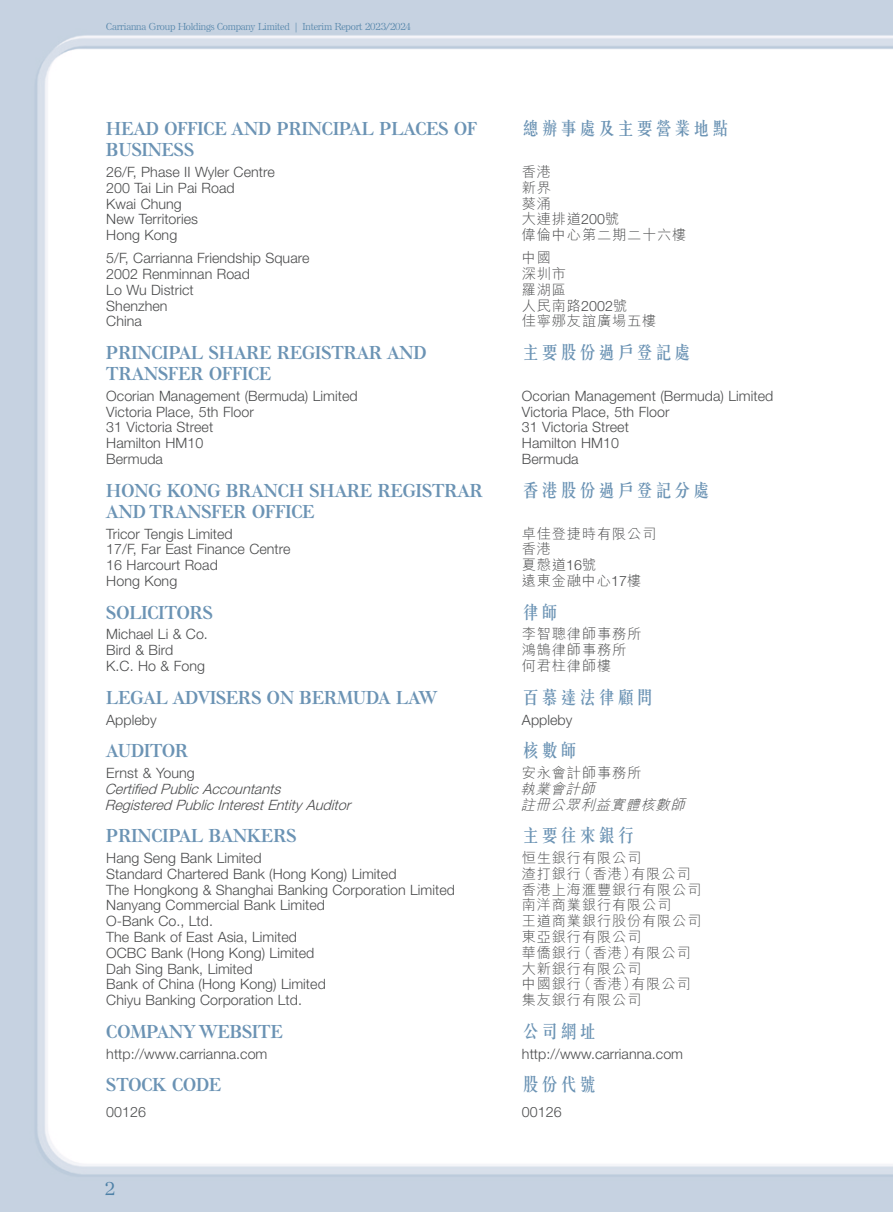
<style>
.page{position:relative;width:893px;height:1212px;background:#fff}
.page>*{position:absolute;margin:0;border:0;box-sizing:border-box;transform-origin:0 0}
.Heading_2{font:700 18px/21px "Else NPL Std";letter-spacing:.005em;color:#6b93b4}
.C_Heading_2{font:500 18px "C Song 3 HK";letter-spacing:.055em;color:#6b93b4}
.t1{font:500 18px "Else NPL Std";color:#4e81a7}
.Body_Text{font:300 14.25px "Helvetica Neue LT Std";letter-spacing:.005em;color:#4b4c4d}
.Body_Text-2{font:300 14.25px "M Hei HK";letter-spacing:.055em;color:#4b4c4d}
.Body_Text-3{font:italic 300 14.25px "Helvetica Neue LT Std";color:#4b4c4d}
.Body_Text-4{font:italic 300 14.25px "M Hei HK";color:#4b4c4d}
.C_Body_Text{font:300 14.25px "Helvetica Neue LT Std";letter-spacing:.005em;color:#4b4c4d}
.t2{font:300 9.75px "Else NPL Std";letter-spacing:-.02em;color:#4e81a7}
.s1{font-family:"Helvetica Neue LT Std"}
.s2{font-family:"Adobe Song Std"}
</style>
<div class="page">
<img style="left:0;top:0;width:893px;height:1212px">
<p class="t2" style="left:106px;top:21px;width:306px">Carrianna Group Holdings Company Limited | Interim Report 2023/2024</p>
<p class="Heading_2" style="left:106px;top:118px;width:372px">HEAD OFFICE AND PRINCIPAL PLACES OF<br>BUSINESS</p>
<p class="Body_Text" style="left:106px;top:163px;width:170px">26/F, Phase II Wyler Centre</p>
<p class="Body_Text" style="left:106px;top:179px;width:130px">200 Tai Lin Pai Road</p>
<p class="Body_Text" style="left:106px;top:195px;width:77px">Kwai Chung</p>
<p class="Body_Text" style="left:106px;top:210px;width:93px">New Territories</p>
<p class="Body_Text" style="left:106px;top:226px;width:72px">Hong Kong</p>
<p class="Body_Text" style="left:106px;top:249px;width:205px">5/F, Carrianna Friendship Square</p>
<p class="Body_Text" style="left:106px;top:265px;width:145px">2002 Renminnan Road</p>
<p class="Body_Text" style="left:106px;top:281px;width:89px">Lo Wu District</p>
<p class="Body_Text" style="left:106px;top:297px;width:63px">Shenzhen</p>
<p class="Body_Text" style="left:106px;top:312px;width:37px">China</p>
<p class="Heading_2" style="left:106px;top:342px;width:322px">PRINCIPAL SHARE REGISTRAR AND<br>TRANSFER OFFICE</p>
<p class="Body_Text" style="left:106px;top:387px;width:253px">Ocorian Management (Bermuda) Limited</p>
<p class="Body_Text" style="left:106px;top:403px;width:149px">Victoria Place, 5th Floor</p>
<p class="Body_Text" style="left:106px;top:419px;width:108px">31 Victoria Street</p>
<p class="Body_Text" style="left:106px;top:434px;width:98px">Hamilton HM10</p>
<p class="Body_Text" style="left:106px;top:450px;width:58px">Bermuda</p>
<p class="Heading_2" style="left:106px;top:480px;width:378px">HONG KONG BRANCH SHARE REGISTRAR<br>AND TRANSFER OFFICE</p>
<p class="Body_Text" style="left:106px;top:525px;width:128px">Tricor Tengis Limited</p>
<p class="Body_Text" style="left:106px;top:540px;width:186px">17/F, Far East Finance Centre</p>
<p class="Body_Text" style="left:106px;top:556px;width:113px">16 Harcourt Road</p>
<p class="Body_Text" style="left:106px;top:572px;width:72px">Hong Kong</p>
<p class="Heading_2" style="left:106px;top:601px;width:108px">SOLICITORS</p>
<p class="Body_Text" style="left:106px;top:626px;width:103px">Michael Li &amp; Co.</p>
<p class="Body_Text" style="left:106px;top:641px;width:68px">Bird &amp; Bird</p>
<p class="Body_Text" style="left:106px;top:657px;width:100px">K.C. Ho &amp; Fong</p>
<p class="Heading_2" style="left:106px;top:687px;width:332px">LEGAL ADVISERS ON BERMUDA LAW</p>
<p class="Body_Text" style="left:106px;top:711px;width:52px">Appleby</p>
<p class="Heading_2" style="left:106px;top:740px;width:84px">AUDITOR</p>
<p class="Body_Text" style="left:106px;top:764px;width:90px">Ernst &amp; Young</p>
<p class="Body_Text-3" style="left:105px;top:780px;width:181px">CertifiedPublicAccountants</p>
<p class="Body_Text-3" style="left:105px;top:796px;width:251px">RegisteredPublicInterestEntity Auditor</p>
<p class="Heading_2" style="left:106px;top:825px;width:192px">PRINCIPAL BANKERS</p>
<p class="Body_Text" style="left:106px;top:849px;width:157px">Hang Seng Bank Limited</p>
<p class="Body_Text" style="left:106px;top:865px;width:292px">Standard Chartered Bank (Hong Kong) Limited</p>
<p class="Body_Text" style="left:106px;top:881px;width:350px">The Hongkong &amp; Shanghai Banking Corporation Limited</p>
<p class="Body_Text" style="left:106px;top:897px;width:220px">Nanyang Commercial Bank Limited</p>
<p class="Body_Text" style="left:106px;top:912px;width:108px">O-Bank Co., Ltd.</p>
<p class="Body_Text" style="left:106px;top:928px;width:192px">The Bank of East Asia, Limited</p>
<p class="Body_Text" style="left:106px;top:944px;width:210px">OCBC Bank (Hong Kong) Limited</p>
<p class="Body_Text" style="left:106px;top:960px;width:148px">Dah Sing Bank, Limited</p>
<p class="Body_Text" style="left:106px;top:975px;width:221px">Bank of China (Hong Kong) Limited</p>
<p class="Body_Text" style="left:106px;top:991px;width:197px">Chiyu Banking Corporation Ltd.</p>
<p class="Heading_2" style="left:106px;top:1021px;width:178px">COMPANY WEBSITE</p>
<p class="Body_Text" style="left:106px;top:1045px;width:163px">http://www.carrianna.com</p>
<p class="Heading_2" style="left:106px;top:1074px;width:116px">STOCK CODE</p>
<p class="Body_Text" style="left:106px;top:1103px;width:41px">00126</p>
<p class="t1" style="left:105px;top:1178px;width:12px">2</p>
<p class="C_Heading_2" style="left:522px;top:119px;width:209px">總辦事處及主要營業地點</p>
<p class="Body_Text-2" style="left:522px;top:164px;width:31px">香港</p>
<p class="Body_Text-2" style="left:522px;top:180px;width:31px">新界</p>
<p class="Body_Text-2" style="left:522px;top:196px;width:31px">葵涌</p>
<p class="Body_Text-2" style="left:522px;top:212px;width:99px">大連排道<span class="s1">200</span>號</p>
<p class="Body_Text-2" style="left:522px;top:227px;width:166px">偉倫中心第二期二十六樓</p>
<p class="Body_Text-2" style="left:522px;top:251px;width:31px">中國</p>
<p class="Body_Text-2" style="left:522px;top:266px;width:46px">深圳市</p>
<p class="Body_Text-2" style="left:522px;top:282px;width:46px">羅湖區</p>
<p class="Body_Text-2" style="left:522px;top:298px;width:107px">人民南路<span class="s1">2002</span>號</p>
<p class="Body_Text-2" style="left:522px;top:314px;width:136px">佳寧娜友誼廣場五樓</p>
<p class="C_Heading_2" style="left:522px;top:343px;width:171px">主要股份過戶登記處</p>
<p class="Body_Text" style="left:522px;top:387px;width:253px">Ocorian Management (Bermuda) Limited</p>
<p class="Body_Text" style="left:522px;top:403px;width:149px">Victoria Place, 5th Floor</p>
<p class="Body_Text" style="left:522px;top:419px;width:108px">31 Victoria Street</p>
<p class="Body_Text" style="left:522px;top:434px;width:98px">Hamilton HM10</p>
<p class="Body_Text" style="left:522px;top:450px;width:58px">Bermuda</p>
<p class="C_Heading_2" style="left:522px;top:481px;width:190px">香港股份過戶登記分處</p>
<p class="Body_Text-2" style="left:522px;top:526px;width:136px">卓佳登捷時有限公司</p>
<p class="Body_Text-2" style="left:522px;top:542px;width:31px">香港</p>
<p class="Body_Text-2" style="left:522px;top:557px;width:76px">夏慤道<span class="s1">16</span>號</p>
<p class="Body_Text-2" style="left:522px;top:573px;width:121px">遠東金<span class="s2">融</span>中心<span class="s1">17</span>樓</p>
<p class="C_Heading_2" style="left:522px;top:603px;width:38px">律師</p>
<p class="Body_Text-2" style="left:522px;top:627px;width:121px">李智聰律師事務所</p>
<p class="Body_Text-2" style="left:522px;top:643px;width:106px">鴻鵠律師事務所</p>
<p class="Body_Text-2" style="left:522px;top:658px;width:91px">何君柱律師樓</p>
<p class="C_Heading_2" style="left:522px;top:688px;width:133px">百慕達法律顧問</p>
<p class="Body_Text" style="left:522px;top:711px;width:52px">Appleby</p>
<p class="C_Heading_2" style="left:522px;top:741px;width:57px">核數師</p>
<p class="Body_Text-2" style="left:522px;top:765px;width:121px">安永會計師事務所</p>
<p class="Body_Text-4" style="left:520px;top:781px;width:80px">執業會計師</p>
<p class="Body_Text-4" style="left:520px;top:797px;width:170px">註冊公眾利益實體核數師</p>
<p class="C_Heading_2" style="left:522px;top:827px;width:114px">主要往來銀行</p>
<p class="Body_Text-2" style="left:522px;top:851px;width:121px">恒生銀行有限公司</p>
<p class="Body_Text-2" style="left:522px;top:866px;width:170px">渣打銀行（香港）有限公司</p>
<p class="Body_Text-2" style="left:522px;top:882px;width:181px">香港上海滙豐銀行有限公司</p>
<p class="Body_Text-2" style="left:522px;top:898px;width:151px">南洋商業銀行有限公司</p>
<p class="Body_Text-2" style="left:522px;top:914px;width:181px">王道商業銀行股份有限公司</p>
<p class="Body_Text-2" style="left:522px;top:929px;width:121px">東亞銀行有限公司</p>
<p class="Body_Text-2" style="left:522px;top:945px;width:170px">華僑銀行（香港）有限公司</p>
<p class="Body_Text-2" style="left:522px;top:961px;width:121px">大新銀行有限公司</p>
<p class="Body_Text-2" style="left:522px;top:977px;width:170px">中國銀行（香港）有限公司</p>
<p class="Body_Text-2" style="left:522px;top:992px;width:121px">集友銀行有限公司</p>
<p class="C_Heading_2" style="left:522px;top:1022px;width:76px">公司網址</p>
<p class="Body_Text" style="left:522px;top:1045px;width:163px">http://www.carrianna.com</p>
<p class="C_Heading_2" style="left:522px;top:1075px;width:76px">股份代號</p>
<p class="C_Body_Text" style="left:522px;top:1103px;width:41px">00126</p>
</div>
